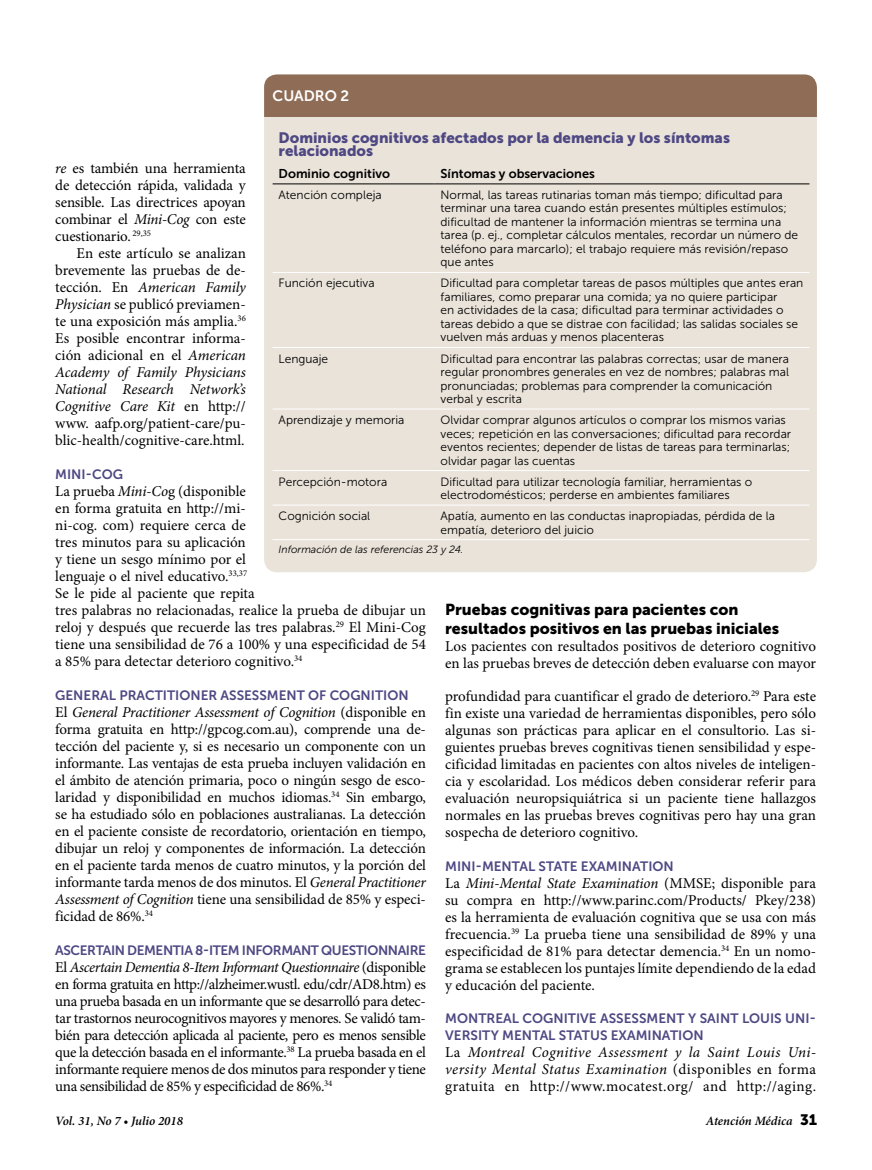
<style>
.page{position:relative;width:872px;height:1170px;background:#fff}
.page>*{position:absolute;margin:0;border:0;box-sizing:border-box;transform-origin:0 0}
.t1{font:15.75px/18.5px "Museo Sans 900";color:#000}
.t2{font:15px/17px "Minion Pro";color:#000;text-align:justify}
.t3{font:italic 15px/17px "Minion Pro";letter-spacing:.02em;color:#000;text-align:justify}
.t4{font:15px/13.5px "Museo Sans 900";color:#4e4883}
.t5{font:15px "Museo Sans 700";color:#fff}
.t6{font:13.5px/17px "Museo Sans 700";color:#4e4883}
.t7{font:13.5px "Museo Sans 700";letter-spacing:-.03em;color:#4e4883}
.t8{font:12.75px "Museo Sans 700";color:#000}
.t9{font:italic 600 12.75px "Minion Pro";letter-spacing:-.005em;color:#000}
.t10{font:12px/13.5px "Museo Sans 300";color:#000}
.t11{font:italic 10.5px "Museo Sans 300";color:#000}
.s1{font-style:italic}
.s2{font-style:normal}
.s3{font-family:"Museo Sans 900";font-weight:400;font-style:normal;font-size:15px}
</style>
<div class="page">
<div style="left:264px;top:74px;width:553px;height:43px;background:#8e6c56"></div>
<div style="left:264px;top:117px;width:553px;height:455px;background:#eae3da"></div>
<hr style="left:273px;top:183px;width:161px;height:1px;background:#000">
<hr style="left:434px;top:183px;width:375px;height:1px;background:#000">
<hr style="left:273px;top:539px;width:161px;height:1px;background:#fff">
<hr style="left:434px;top:539px;width:375px;height:1px;background:#fff">
<hr style="left:273px;top:272px;width:161px;height:1px;background:#fff">
<hr style="left:434px;top:272px;width:375px;height:1px;background:#fff">
<hr style="left:273px;top:347px;width:161px;height:1px;background:#fff">
<hr style="left:434px;top:347px;width:375px;height:1px;background:#fff">
<hr style="left:273px;top:408px;width:161px;height:1px;background:#fff">
<hr style="left:434px;top:408px;width:375px;height:1px;background:#fff">
<hr style="left:273px;top:470px;width:161px;height:1px;background:#fff">
<hr style="left:434px;top:470px;width:375px;height:1px;background:#fff">
<hr style="left:273px;top:504px;width:161px;height:1px;background:#fff">
<hr style="left:434px;top:504px;width:375px;height:1px;background:#fff">
<p class="t5" style="left:273px;top:88px;width:78px">CUADRO 2</p>
<p class="t4" style="left:279px;top:131px;width:453px">Dominios cognitivos afectados por la demencia y los síntomas relacionados</p>
<p class="t8" style="left:279px;top:166px;width:113px">Dominio cognitivo</p>
<p class="t8" style="left:440px;top:166px;width:156px">Síntomas y observaciones</p>
<p class="t10" style="left:279px;top:188px;width:105px">Atención compleja</p>
<p class="t10" style="left:440px;top:188px;width:359px">Normal, las tareas rutinarias toman más tiempo; dificultad para terminar una tarea cuando están presentes múltiples estímulos; dificultad de mantener la información mientras se termina una tarea (p. ej., completar cálculos mentales, recordar un número de teléfono para marcarlo); el trabajo requiere más revisión/repaso que antes</p>
<p class="t10" style="left:279px;top:276px;width:98px">Función ejecutiva</p>
<p class="t10" style="left:440px;top:276px;width:364px">Dificultad para completar tareas de pasos múltiples que antes eran familiares, como preparar una comida; ya no quiere participar<br>en actividades de la casa; dificultad para terminar actividades o tareas debido a que se distrae con facilidad; las salidas sociales se vuelven más arduas y menos placenteras</p>
<p class="t10" style="left:279px;top:351px;width:51px">Lenguaje</p>
<p class="t10" style="left:440px;top:351px;width:350px">Dificultad para encontrar las palabras correctas; usar de manera regular pronombres generales en vez de nombres; palabras mal pronunciadas; problemas para comprender la comunicación verbal y escrita</p>
<p class="t10" style="left:279px;top:413px;width:127px">Aprendizaje y memoria</p>
<p class="t10" style="left:440px;top:413px;width:352px">Olvidar comprar algunos artículos o comprar los mismos varias veces; repetición en las conversaciones; dificultad para recordar eventos recientes; depender de listas de tareas para terminarlas; olvidar pagar las cuentas</p>
<p class="t10" style="left:279px;top:474px;width:110px">Percepción-motora</p>
<p class="t10" style="left:440px;top:474px;width:313px">Dificultad para utilizar tecnología familiar, herramientas o electrodomésticos; perderse en ambientes familiares</p>
<p class="t10" style="left:279px;top:509px;width:93px">Cognición social</p>
<p class="t10" style="left:440px;top:509px;width:336px">Apatía, aumento en las conductas inapropiadas, pérdida de la empatía, deterioro del juicio</p>
<p class="t11" style="left:279px;top:544px;width:186px">Información de las referencias 23 y 24.</p>
<p class="t2" style="left:55px;top:159px;width:192px"><span class="s1">re</span> es también una herramienta de detección rápida, validada y sensible. Las directrices apoyan combinar el <span class="s1">Mini-Cog</span> con este cuestionario. <sup>29,35</sup></p>
<p class="t2" style="left:55px;top:244px;width:192px;text-indent:21px">En este artículo se analizan brevemente las pruebas de de&shy;tección. En <span class="s1">American Family Physician</span> se publicó previamen&shy;te una exposición más amplia.<sup>36<br></sup>Es posible encontrar informa&shy;ción adicional en el <span class="s1">American Academy of Family Physicians National Research Network’s Cognitive Care Kit</span> en http:// www. aafp.org/patient-care/pu&shy;blic-health/cognitive-care.html.</p>
<p class="t6" style="left:55px;top:465px;width:58px">MINI-COG</p>
<p class="t2" style="left:55px;top:482px;width:372px;text-align:left">La prueba <span class="s1">Mini-Co</span>g (disponible<br>en forma gratuita en http://mi-<br>ni-cog. com) requiere cerca de<br>tres minutos para su aplicación<br>y tiene un sesgo mínimo por el<br>lenguaje o el nivel educativo.<sup>33,37<br></sup>Se le pide al paciente que repita<br>tres palabras no relacionadas, realice la prueba de dibujar un reloj y después que recuerde las tres palabras.<sup>29</sup> El Mini-Cog tiene una sensibilidad de 76 a 100% y una especificidad de 54 a 85% para detectar deterioro cognitivo.<sup>34</sup></p>
<p class="t6" style="left:55px;top:686px;width:108px">GENERAL PRACTITIO</p>
<p class="t6" style="left:190px;top:686px;width:188px">NER ASSESSMENT OF COGNITIO</p>
<p class="t6" style="left:398px;top:686px;width:12px">N</p>
<p class="t2" style="left:55px;top:703px;width:372px">El <span class="s1">General Practitioner Assessment of Cognition</span> (disponible en forma gratuita en http://gpcog.com.au), comprende una de&shy;tección del paciente y, si es necesario un componente con un informante. Las ventajas de esta prueba incluyen validación en el ámbito de atención primaria, poco o ningún sesgo de esco&shy;laridad y disponibilidad en muchos idiomas.<sup>34</sup> Sin embargo, se ha estudiado sólo en poblaciones australianas. La detección en el paciente consiste de recordatorio, orientación en tiempo, dibujar un reloj y componentes de información. La detección en el paciente tarda menos de cuatro minutos, y la porción del informante tarda menos de dos minutos. El <span class="s1">General Practitioner Assessment of Cognition</span> tiene una sensibilidad de 85% y especi&shy;ficidad de 86%.<sup>34</sup></p>
<p class="t7" style="left:55px;top:942px;width:372px">ASCERTAI N DEMENTIA 8-ITEM I NFORMANT QUESTIONNAI RE</p>
<p class="t2" style="left:55px;top:958px;width:372px">El <span class="s1">Ascertain Dementia 8-Item Informant Questionnaire</span> (disponible en forma gratuita en http://alzheimer.wustl. edu/cdr/AD8.htm) es una prueba basada en un informante que se desarrolló para detec&shy;tar trastornos neurocognitivos mayores y menores. Se validó tam&shy;bién para detección aplicada al paciente, pero es menos sensible que la detección basada en el informante.<sup>38</sup> La prueba basada en el informante requiere menos de dos minutos para responder y tiene una sensibilidad de 85% y especificidad de 86%.<sup>34</sup></p>
<p class="t1" style="left:445px;top:600px;width:335px">Pruebas cognitivas para pacientes con resultados positivos en las pruebas iniciales</p>
<p class="t2" style="left:445px;top:637px;width:372px">Los pacientes con resultados positivos de deterioro cognitivo en las pruebas breves de detección deben evaluarse con mayor</p>
<p class="t2" style="left:445px;top:688px;width:372px">profundidad para cuantificar el grado de deterioro.<sup>29</sup> Para este fin existe una variedad de herramientas disponibles, pero sólo algunas son prácticas para aplicar en el consultorio. Las si&shy;guientes pruebas breves cognitivas tienen sensibilidad y espe&shy;cificidad limitadas en pacientes con altos niveles de inteligen&shy;cia y escolaridad. Los médicos deben considerar referir para evaluación neuropsiquiátrica si un paciente tiene hallazgos normales en las pruebas breves cognitivas pero hay una gran sospecha de deterioro cognitivo.</p>
<p class="t6" style="left:445px;top:857px;width:230px">MI NI -MENTAL STATE EXAMI NATIO N</p>
<p class="t2" style="left:445px;top:874px;width:372px">La <span class="s1">Mini-Mental State Examination</span> (MMSE; disponible para su compra en http://www.parinc.com/Products/ Pkey/238) es la herramienta de evaluación cognitiva que se usa con más frecuencia.<sup>39</sup> La prueba tiene una sensibilidad de 89% y una especificidad de 81% para detectar demencia.<sup>34</sup> En un nomo&shy;grama se establecen los puntajes límite dependiendo de la edad y educación del paciente.</p>
<p class="t6" style="left:445px;top:1010px;width:372px">MONTREAL COG NITIVE ASSESSMENT Y SAI NT LOUIS UNI -<br>VERSITY MENTAL STATUS EXAMI NATIO N</p>
<p class="t3" style="left:445px;top:1044px;width:372px"><span class="s2">La</span> Montreal Cognitive Assessment y la Saint Louis Uni&shy;versity Mental Status Examination <span class="s2">(disponibles en forma gratuita en http://www.mocatest.org/ and http://aging.</span></p>
<p class="t9" style="left:55px;top:1113px;width:129px">Vol. 31, No 7 • Julio 2018</p>
<p class="t9" style="left:706px;top:1113px;width:113px">Atención Médica <span class="s3">31</span></p>
</div>
